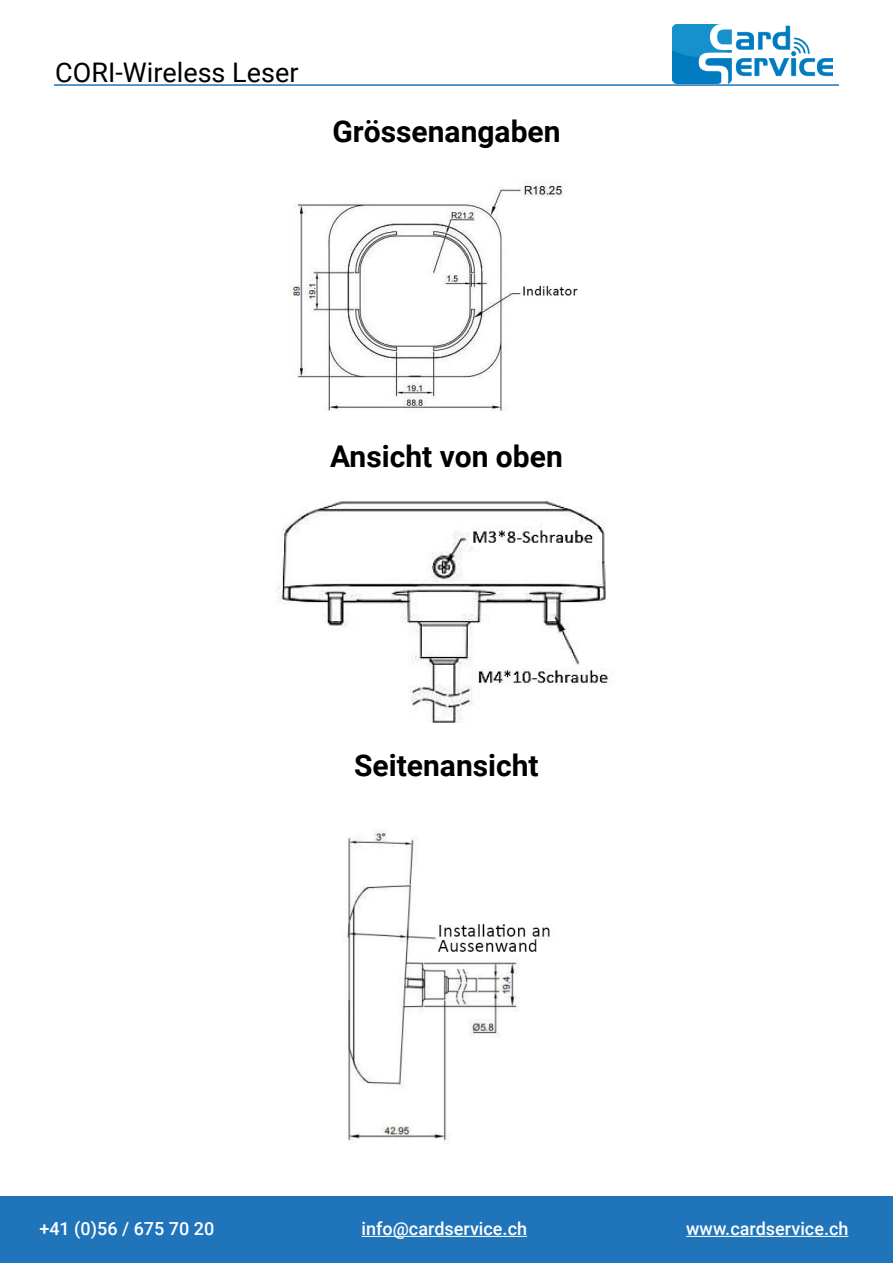
<style>
.page{position:relative;width:893px;height:1263px;background:#fff}
.page>*{position:absolute;margin:0;border:0;box-sizing:border-box;transform-origin:0 0}
.t1{font:700 30px "Roboto";color:#000}
.t2{font:27px "Roboto";color:#000}
.t3{font:500 18px "Roboto";color:#fff}
</style>
<div class="page">
<hr style="left:54px;top:84px;width:785px;height:2px;background:#1f74ba">
<img style="left:673px;top:25px;width:160px;height:59px">
<div style="left:0;top:1196px;width:893px;height:67px;background:#1f74ba"></div>
<hr style="left:686px;top:1236px;width:162px;height:1px;background:#fff">
<hr style="left:362px;top:1236px;width:165px;height:1px;background:#fff">
<img style="left:289px;top:182px;width:289px;height:229px">
<img style="left:277px;top:499px;width:332px;height:224px">
<img style="left:347px;top:830px;width:203px;height:313px">
<h2 class="t2" style="left:55px;top:57px;width:245px">CORI-Wireless Leser</h2>
<h1 class="t1" style="left:332px;top:118px;width:230px">Grössenangaben</h1>
<h1 class="t1" style="left:330px;top:444px;width:234px">Ansicht von oben</h1>
<h1 class="t1" style="left:354px;top:752px;width:186px">Seitenansicht</h1>
<p class="t3" style="left:39px;top:1221px;width:176px">+41 (0)56 / 675 70 20</p>
<p class="t3" style="left:362px;top:1221px;width:167px">info@cardservice.ch</p>
<p class="t3" style="left:686px;top:1221px;width:164px">www.cardservice.ch</p>
</div>
